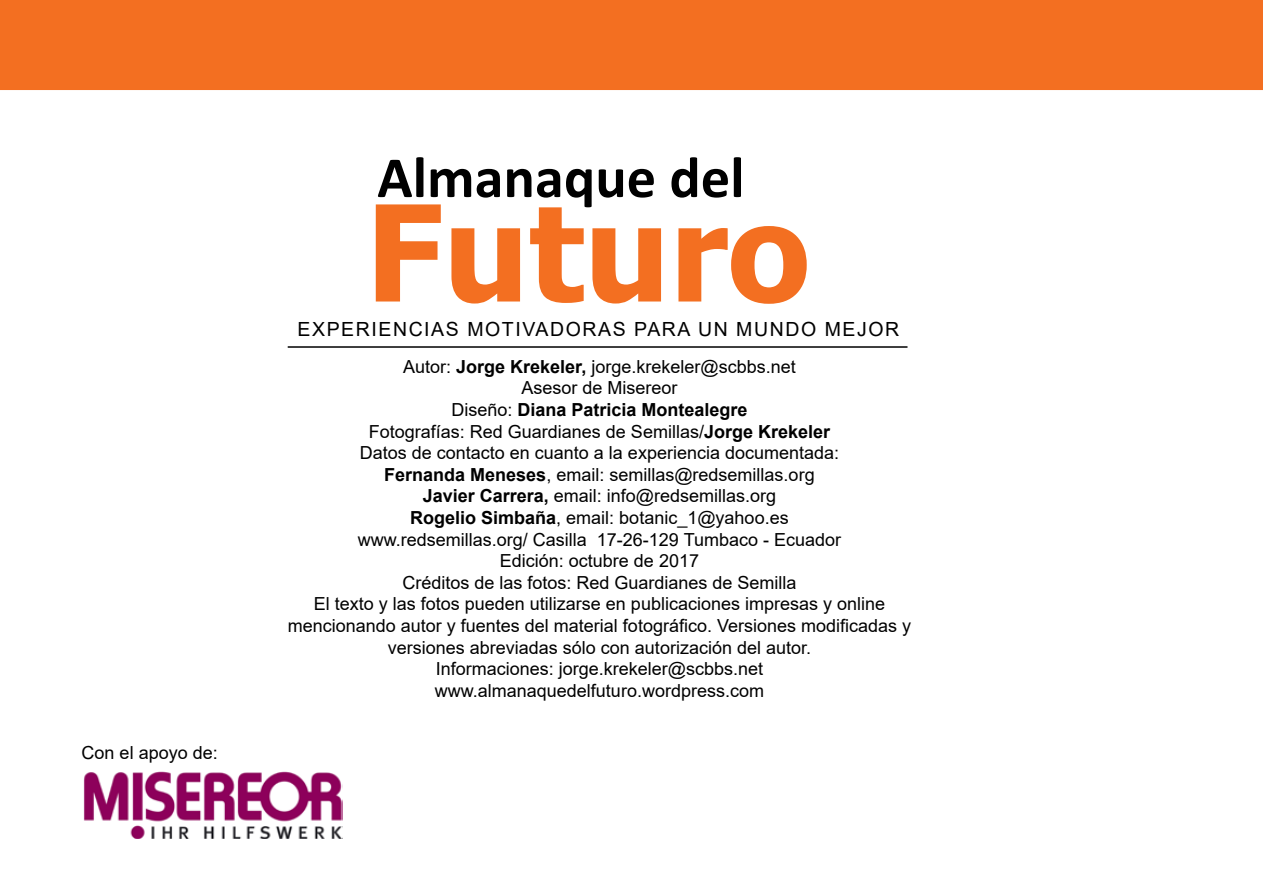
<style>
.page{position:relative;width:1263px;height:893px;background:#fff}
.page>*{position:absolute;margin:0;border:0;box-sizing:border-box;transform-origin:0 0}
.t1{font:700 133.5px "Tahoma";color:#f36f21}
.t2{font:700 58.5px "Calibri";color:#000}
.t3{font:19.5px "Arial";letter-spacing:.08em;color:#000}
.t4{font:18px/21.6px "Arial";color:#000;text-align:center}
.s1{font-weight:700}
</style>
<div class="page">
<hr style="left:288px;top:346px;width:619px;height:2px;background:#000">
<img style="left:83px;top:771px;width:260px;height:67px">
<div style="left:0;top:0;width:1263px;height:89px;background:#f36f21"></div>
<div style="left:0;top:0;width:1263px;height:90px;border:2px solid #f36f21"></div>
<p class="t4" style="left:82px;top:742px;width:138px">Con el apoyo de:</p>
<h2 class="t2" style="left:377px;top:136px;width:369px">Almanaque del</h2>
<h1 class="t1" style="left:366px;top:159px;width:446px">Futuro</h1>
<p class="t3" style="left:298px;top:316px;width:603px">EXPERIENCIAS MOTIVADORAS PARA UN MUNDO MEJOR</p>
<p class="t4" style="left:288px;top:356px;width:625px">Autor: <span class="s1">Jorge Krekeler,</span> jorge.krekeler@scbbs.net<br>Asesor de Misereor<br>Diseño: <span class="s1">Diana Patricia Montealegre<br></span>Fotografías: Red Guardianes de Semillas/<span class="s1">Jorge Krekeler<br></span>Datos de contacto en cuanto a la experiencia documentada:<br><span class="s1">Fernanda Meneses</span>, email: semillas@redsemillas.org<br><span class="s1">Javier Carrera,</span> email: info@redsemillas.org<br><span class="s1">Rogelio Simbaña</span>, email: botanic_1@yahoo.es<br>www.redsemillas.org/ Casilla 17-26-129 Tumbaco - Ecuador<br>Edición: octubre de 2017<br>Créditos de las fotos: Red Guardianes de Semilla<br>El texto y las fotos pueden utilizarse en publicaciones impresas y online mencionando autor y fuentes del material fotográfico. Versiones modificadas y versiones abreviadas sólo con autorización del autor.<br>Informaciones: jorge.krekeler@scbbs.net www.almanaquedelfuturo.wordpress.com</p>
</div>
